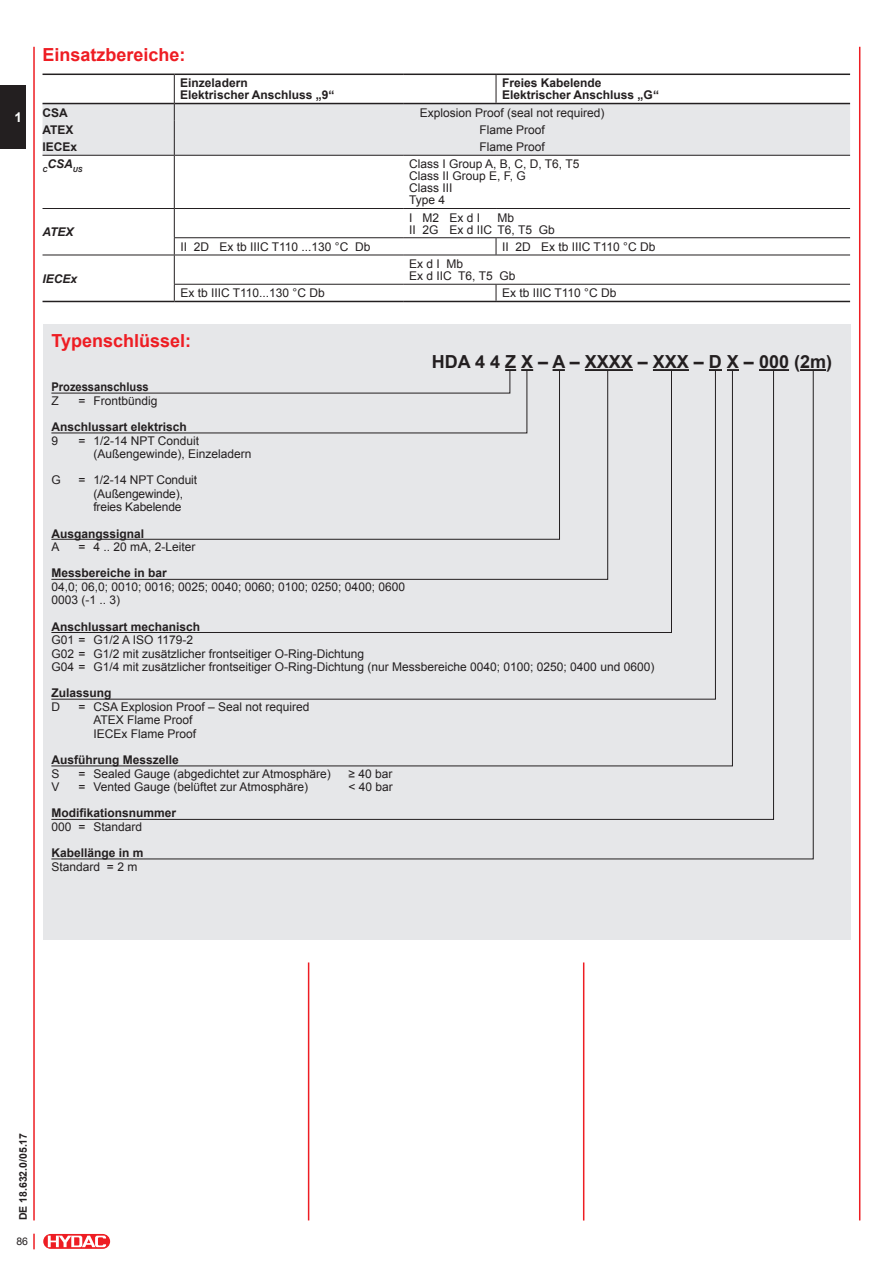
<style>
.page{position:relative;width:893px;height:1263px;background:#fff}
.page>*{position:absolute;margin:0;border:0;box-sizing:border-box;transform-origin:0 0}
.t1{font:700 18px "Arial";color:#ee1d23}
.t2{font:700 18px "Arial";color:#231f20}
.t3{font:700 13.5px "Arial";color:#fff}
.t4{font:12px/13.5px "Arial";color:#231f20}
.t5{font:700 12px/12px "Arial";color:#231f20}
.t6{font:700 12px "Arial";color:#231f20;scale:.93 1}
.t7{font:italic 700 12px "Arial";color:#231f20}
.t8{font:700 10.5px "Arial";color:#231f20}
.t9{font:10.5px "Arial";color:#231f20}
.t10{font:italic 700 7.05px "Arial";color:#231f20}
</style>
<div class="page">
<hr style="left:33px;top:47px;width:2px;height:1173px;background:#ee1d23">
<hr style="left:859px;top:47px;width:1px;height:1173px;background:#ee1d23">
<div style="left:43px;top:1233px;width:68px;height:16px;border:1px solid #fff;border-radius:7px"></div>
<svg style="left:43px;top:1234px;width:67px;height:15px"></svg>
<svg style="left:48px;top:1235px;width:58px;height:12px"></svg>
<svg style="left:33px;top:1234px;width:2px;height:15px"></svg>
<div style="left:0;top:85px;width:26px;height:64px;background:#231f20"></div>
<div style="left:43px;top:324px;width:807px;height:616px;background:#e6e7e9"></div>
<svg style="left:553px;top:369px;width:12px;height:1px"></svg>
<hr style="left:585px;top:369px;width:48px;height:2px;background:#231f20">
<hr style="left:653px;top:369px;width:36px;height:2px;background:#231f20">
<svg style="left:709px;top:369px;width:30px;height:1px"></svg>
<hr style="left:759px;top:369px;width:30px;height:2px;background:#231f20">
<hr style="left:800px;top:369px;width:26px;height:2px;background:#231f20">
<hr style="left:308px;top:962px;width:1px;height:258px;background:#ee1d23">
<svg style="left:51px;top:370px;width:763px;height:490px"></svg>
<hr style="left:583px;top:962px;width:1px;height:258px;background:#ee1d23">
<hr style="left:43px;top:74px;width:131px;height:1px;background:#231f20">
<hr style="left:174px;top:74px;width:229px;height:1px;background:#231f20">
<hr style="left:403px;top:74px;width:93px;height:1px;background:#231f20">
<hr style="left:496px;top:74px;width:354px;height:1px;background:#231f20">
<hr style="left:174px;top:301px;width:229px;height:1px;background:#231f20">
<hr style="left:403px;top:301px;width:93px;height:1px;background:#231f20">
<hr style="left:496px;top:301px;width:354px;height:1px;background:#231f20">
<hr style="left:43px;top:155px;width:131px;height:1px;background:#231f20">
<hr style="left:174px;top:155px;width:229px;height:1px;background:#231f20">
<hr style="left:403px;top:155px;width:93px;height:1px;background:#231f20">
<hr style="left:496px;top:155px;width:354px;height:1px;background:#231f20">
<hr style="left:43px;top:208px;width:131px;height:1px;background:#231f20">
<hr style="left:174px;top:208px;width:229px;height:1px;background:#231f20">
<hr style="left:403px;top:208px;width:93px;height:1px;background:#231f20">
<hr style="left:496px;top:208px;width:354px;height:1px;background:#231f20">
<hr style="left:174px;top:237px;width:229px;height:1px;background:#231f20">
<hr style="left:403px;top:237px;width:93px;height:1px;background:#231f20">
<hr style="left:496px;top:237px;width:354px;height:1px;background:#231f20">
<hr style="left:43px;top:255px;width:131px;height:1px;background:#231f20">
<hr style="left:174px;top:255px;width:229px;height:1px;background:#231f20">
<hr style="left:403px;top:255px;width:93px;height:1px;background:#231f20">
<hr style="left:496px;top:255px;width:354px;height:1px;background:#231f20">
<hr style="left:174px;top:284px;width:229px;height:1px;background:#231f20">
<hr style="left:403px;top:284px;width:93px;height:1px;background:#231f20">
<hr style="left:496px;top:284px;width:354px;height:1px;background:#231f20">
<hr style="left:43px;top:301px;width:131px;height:1px;background:#231f20">
<svg style="left:43px;top:75px;width:807px;height:80px"></svg>
<hr style="left:174px;top:156px;width:1px;height:52px;background:#231f20">
<svg style="left:496px;top:238px;width:1px;height:17px"></svg>
<svg style="left:174px;top:209px;width:1px;height:92px"></svg>
<svg style="left:496px;top:285px;width:1px;height:16px"></svg>
<p class="t3" style="left:15px;top:108px;width:9px">1</p>
<h1 class="t1" style="left:43px;top:43px;width:145px">Einsatzbereiche:</h1>
<p class="t5" style="left:180px;top:77px;width:156px">Einzeladern<br>Elektrischer Anschluss „9“</p>
<p class="t5" style="left:502px;top:77px;width:158px">Freies Kabelende<br>Elektrischer Anschluss „G“</p>
<p class="t5" style="left:43px;top:107px;width:27px">CSA</p>
<p class="t4" style="left:420px;top:106px;width:186px">Explosion Proof (seal not required)</p>
<p class="t5" style="left:43px;top:124px;width:33px">ATEX</p>
<p class="t4" style="left:479px;top:123px;width:67px">Flame Proof</p>
<p class="t5" style="left:43px;top:141px;width:36px">IECEx</p>
<p class="t4" style="left:479px;top:140px;width:67px">Flame Proof</p>
<p class="t10" style="left:43px;top:165px;width:42px">C<sup>CSA</sup>US</p>
<p class="t4" style="left:409px;top:158px;width:172px;line-height:12px">Class I Group A, B, C, D, T6, T5<br>Class II Group E, F, G<br>Class III<br>Type 4</p>
<p class="t7" style="left:43px;top:224px;width:33px">ATEX</p>
<p class="t4" style="left:409px;top:211px;width:73px">I M2 Ex d I</p>
<p class="t4" style="left:409px;top:211px;width:147px;line-height:12px;text-indent:88px">Mb<br>II 2G Ex d IIC T6, T5 Gb</p>
<p class="t7" style="left:43px;top:270px;width:36px">IECEx</p>
<p class="t4" style="left:180px;top:240px;width:192px">II 2D Ex tb IIIC T110 ...130 °C Db</p>
<p class="t4" style="left:502px;top:240px;width:155px">II 2D Ex tb IIIC T110 °C Db</p>
<p class="t4" style="left:409px;top:258px;width:108px;line-height:12px">Ex d I Mb<br>Ex d IIC T6, T5 Gb</p>
<p class="t4" style="left:180px;top:286px;width:146px">Ex tb IIIC T110...130 °C Db</p>
<p class="t4" style="left:502px;top:286px;width:116px">Ex tb IIIC T110 °C Db</p>
<h1 class="t1" style="left:51px;top:328px;width:141px">Typenschlüssel:</h1>
<h1 class="t2" style="left:432px;top:350px;width:402px">HDA44ZX–A–XXXX–XXX–DX–000(2m)</h1>
<p class="t6" style="left:51px;top:379px;width:106px">Prozessanschluss</p>
<p class="t4" style="left:51px;top:394px;width:9px">Z</p>
<p class="t4" style="left:78px;top:394px;width:81px">= Frontbündig</p>
<p class="t5" style="left:51px;top:421px;width:137px">Anschlussart elektrisch</p>
<p class="t4" style="left:51px;top:434px;width:8px">9</p>
<p class="t4" style="left:93px;top:434px;width:160px;text-indent:-15px">= 1/2-14 NPT Conduit (Außengewinde), Einzeladern</p>
<p class="t4" style="left:51px;top:473px;width:11px">G</p>
<p class="t4" style="left:78px;top:473px;width:120px;text-align:center">= 1/2-14 NPT Conduit (Außengewinde), freies Kabelende</p>
<p class="t5" style="left:51px;top:528px;width:94px">Ausgangssignal</p>
<p class="t4" style="left:51px;top:540px;width:10px">A</p>
<p class="t4" style="left:78px;top:540px;width:119px">= 4 .. 20 mA, 2-Leiter</p>
<p class="t5" style="left:51px;top:567px;width:117px">Messbereiche in bar</p>
<p class="t4" style="left:51px;top:580px;width:355px">04,0; 06,0; 0010; 0016; 0025; 0040; 0060; 0100; 0250; 0400; 0600<br>0003 (-1 .. 3)</p>
<p class="t5" style="left:51px;top:621px;width:150px">Anschlussart mechanisch</p>
<p class="t4" style="left:51px;top:633px;width:604px">G01 = G1/2 A ISO 1179-2<br>G02 = G1/2 mit zusätzlicher frontseitiger O-Ring-Dichtung<br>G04 = G1/4 mit zusätzlicher frontseitiger O-Ring-Dichtung (nur Messbereiche 0040; 0100; 0250; 0400 und 0600)</p>
<p class="t5" style="left:51px;top:687px;width:62px">Zulassung</p>
<p class="t4" style="left:51px;top:700px;width:10px">D</p>
<p class="t4" style="left:93px;top:700px;width:218px;text-indent:-15px">= CSA Explosion Proof – Seal not required<br>ATEX Flame Proof<br>IECEx Flame Proof</p>
<p class="t5" style="left:51px;top:754px;width:129px">Ausführung Messzelle</p>
<p class="t4" style="left:51px;top:767px;width:10px">S</p>
<p class="t4" style="left:78px;top:767px;width:254px">= Sealed Gauge (abgedichtet zur Atmosphäre)</p>
<p class="t4" style="left:348px;top:767px;width:45px">≥ 40 bar</p>
<p class="t4" style="left:51px;top:780px;width:10px">V</p>
<p class="t4" style="left:78px;top:780px;width:231px">= Vented Gauge (belüftet zur Atmosphäre)</p>
<p class="t4" style="left:348px;top:780px;width:46px">&lt; 40 bar</p>
<p class="t5" style="left:51px;top:807px;width:126px">Modifikationsnummer</p>
<p class="t4" style="left:51px;top:820px;width:92px">000 = Standard</p>
<p class="t5" style="left:51px;top:847px;width:94px">Kabellänge in m</p>
<p class="t4" style="left:51px;top:860px;width:88px">Standard = 2 m</p>
<p class="t8" style="left:16px;top:1220px;width:89px;rotate:-90deg">DE 18.632.0/05.17</p>
<p class="t9" style="left:16px;top:1235px;width:13px">86</p>
</div>
